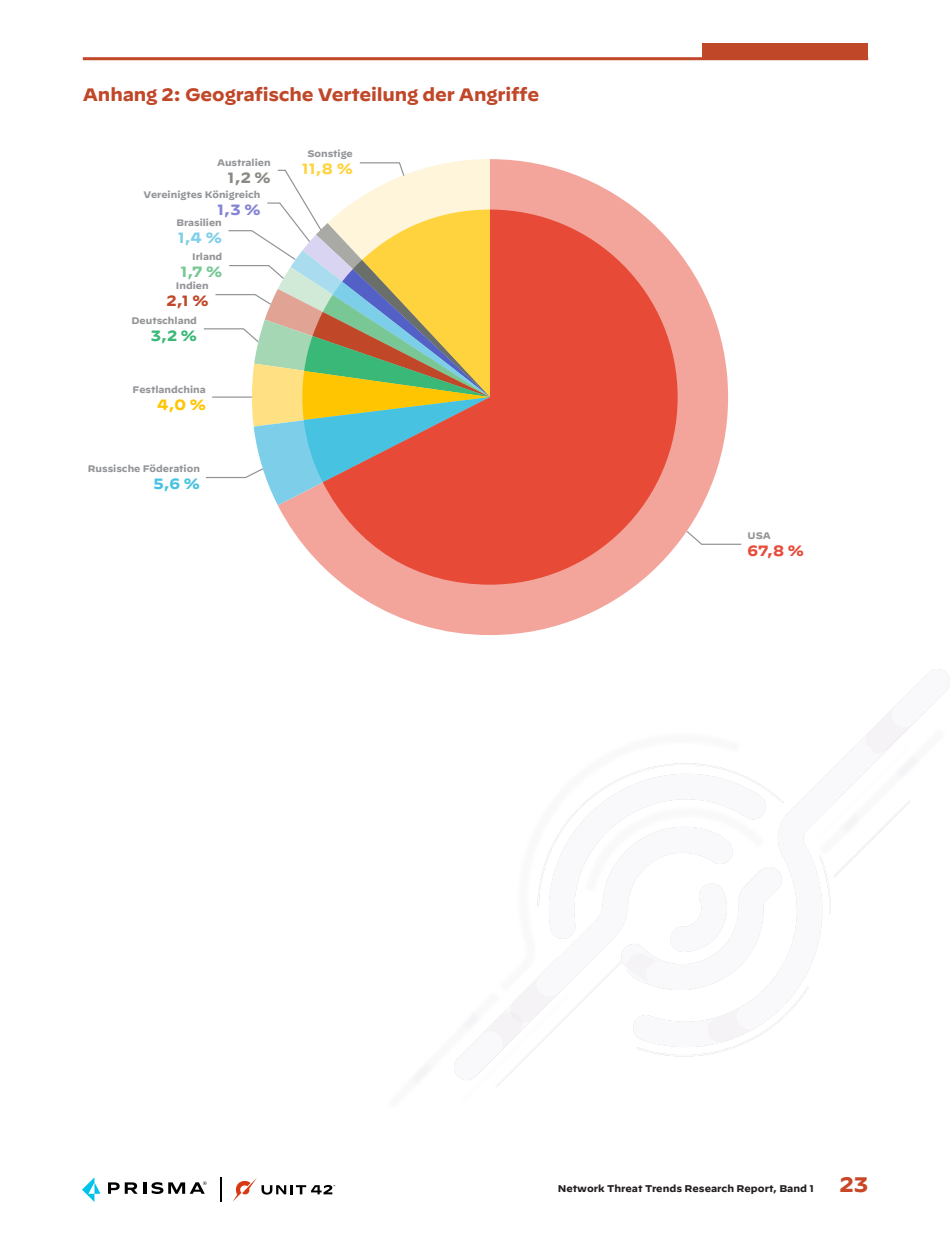
<style>
.page{position:relative;width:951px;height:1242px;background:#fff}
.page>*{position:absolute;margin:0;border:0;box-sizing:border-box;transform-origin:0 0}
.t1{font:700 18px "Decimal";letter-spacing:-.01em;color:#c14729}
.t2{font:700 14.85px "Decimal";color:#e74b38}
.t3{font:700 14.85px "Decimal";color:#ffd33e}
.t4{font:700 14.85px "Decimal";color:#47c2e1}
.t5{font:700 14.85px "Decimal";color:#ffc500}
.t6{font:700 14.85px "Decimal";color:#3ab877}
.t7{font:700 14.85px "Decimal";color:#c14729}
.t8{font:700 14.85px "Decimal";color:#78c795}
.t9{font:700 14.85px "Decimal";color:#7dcfe9}
.t10{font:700 14.85px "Decimal";color:#8584d5}
.t11{font:700 14.85px "Decimal";color:#888a84}
.t12{font:700 9.75px "Decimal";color:#231f20}
.t13{font:700 9.45px "Decimal";color:#939598}
.s1{font-size:21px;color:#c74726}
</style>
<div class="page">
<div style="left:702px;top:44px;width:166px;height:14px;background:#c14729"></div>
<hr style="left:83px;top:57px;width:785px;height:3px;background:#c14729">
<svg style="left:82px;top:1177px;width:18px;height:25px"></svg>
<svg style="left:108px;top:1181px;width:98px;height:13px"></svg>
<svg style="left:221px;top:1177px;width:1px;height:25px"></svg>
<svg style="left:232px;top:1178px;width:103px;height:24px"></svg>
<svg style="left:278px;top:159px;width:450px;height:476px"></svg>
<svg style="left:323px;top:210px;width:354px;height:375px;fill:#e74b38"></svg>
<svg style="left:685px;top:530px;width:57px;height:15px"></svg>
<svg style="left:203px;top:159px;width:287px;height:346px"></svg>
<h2 class="t1" style="left:83px;top:85px;width:458px">Anhang 2: Geografische Verteilung der Angriffe</h2>
<p class="t13" style="left:217px;top:157px;width:55px">Australien</p>
<p class="t11" style="left:227px;top:169px;width:45px">1,2 %</p>
<p class="t13" style="left:143px;top:189px;width:118px">Vereinigtes Königreich</p>
<p class="t10" style="left:217px;top:201px;width:45px">1,3 %</p>
<p class="t13" style="left:176px;top:217px;width:47px">Brasilien</p>
<p class="t9" style="left:178px;top:229px;width:46px">1,4 %</p>
<p class="t13" style="left:192px;top:251px;width:32px">Irland</p>
<p class="t8" style="left:180px;top:264px;width:43px">1,7 %</p>
<p class="t13" style="left:176px;top:281px;width:34px">Indien</p>
<p class="t7" style="left:166px;top:293px;width:44px">2,1 %</p>
<p class="t13" style="left:131px;top:315px;width:67px">Deutschland</p>
<p class="t6" style="left:151px;top:327px;width:48px">3,2 %</p>
<p class="t13" style="left:133px;top:384px;width:75px">Festlandchina</p>
<p class="t5" style="left:157px;top:396px;width:50px">4,0 %</p>
<p class="t13" style="left:88px;top:463px;width:114px">Russische Föderation</p>
<p class="t4" style="left:153px;top:475px;width:48px">5,6 %</p>
<p class="t13" style="left:307px;top:148px;width:47px">Sonstige</p>
<p class="t3" style="left:302px;top:160px;width:52px">11,8 %</p>
<p class="t13" style="left:747px;top:530px;width:25px">USA</p>
<p class="t2" style="left:747px;top:543px;width:58px">67,8 %</p>
<p class="t12" style="left:557px;top:1183px;width:312px">Network Threat Trends Research Report, Band 1 <span class="s1">23</span></p>
</div>
